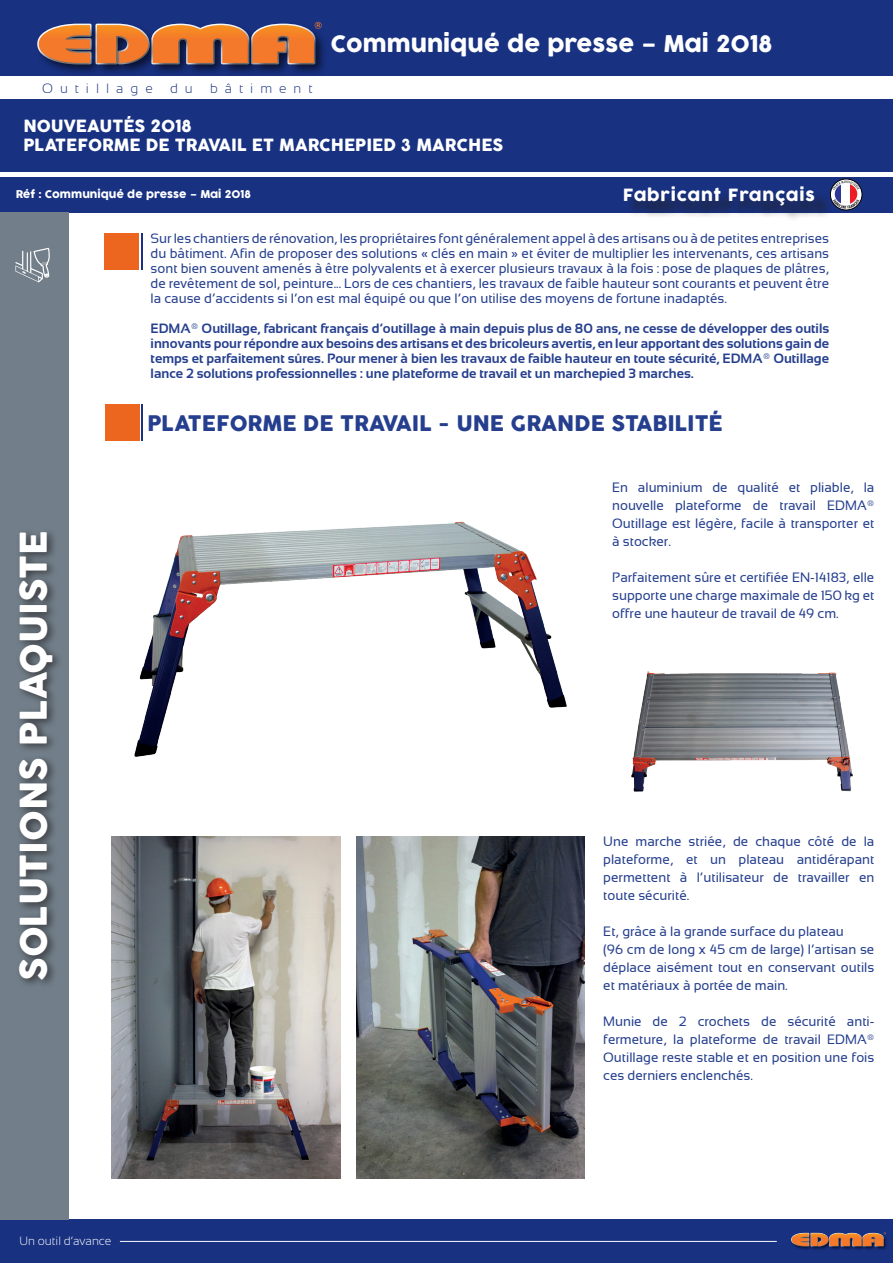
<style>
.page{position:relative;width:893px;height:1263px;background:#fff}
.page>*{position:absolute;margin:0;border:0;box-sizing:border-box;transform-origin:0 0}
.t1{font:36px "COCOGOOSE";color:#fff}
.t2{font:22.5px "COCOGOOSE";color:#fff}
.t3{font:21px "COCOGOOSE";color:#253f8e}
.t4{font:16.5px/19.8px "COCOGOOSE";color:#fff}
.t5{font:16.5px "COCOGOOSE";letter-spacing:.05em;color:#fff}
.t6{font:13.5px/18px "Sansation";color:#253f8e;text-align:justify}
.t7{font:700 13.5px/15px "Sansation";color:#253f8e;text-align:justify}
.t8{font:300 13.5px "Sansation";letter-spacing:.52em;color:#183181}
.t9{font:300 12px "Sansation";color:#fff}
.t10{font:10.5px "COCOGOOSE";color:#fff}
</style>
<div class="page">
<div style="left:0;top:1220px;width:893px;height:43px;background:#183181"></div>
<div style="left:0;top:0;width:893px;height:213px;background:#183181"></div>
<div style="left:0;top:77px;width:893px;height:22px;background:#fff"></div>
<hr style="left:0;top:172px;width:893px;height:4px;background:#fff">
<img style="left:796px;top:1239px;width:91px;height:11px">
<svg style="left:791px;top:1232px;width:95px;height:15px"></svg>
<img style="left:33px;top:21px;width:297px;height:56px">
<svg style="left:36px;top:22px;width:286px;height:44px;background:#b16c47"></svg>
<div style="left:104px;top:234px;width:35px;height:36px;background:#ec6620"></div>
<hr style="left:141px;top:234px;width:2px;height:36px;background:#183181">
<div style="left:105px;top:405px;width:35px;height:36px;background:#ec6620"></div>
<hr style="left:141px;top:405px;width:2px;height:36px;background:#183181">
<hr style="left:120px;top:1241px;width:657px;height:1px;background:#fff">
<img style="left:134px;top:521px;width:433px;height:236px">
<img style="left:112px;top:836px;width:228px;height:342px">
<img style="left:357px;top:836px;width:228px;height:342px">
<img style="left:631px;top:671px;width:222px;height:121px">
<div style="left:830px;top:179px;width:32px;height:31px;border:1px solid #000;border-radius:50%"></div>
<svg style="left:832px;top:180px;width:28px;height:29px"></svg>
<div style="left:0;top:213px;width:68px;height:1007px;background:#727f8a"></div>
<div style="left:14px;top:527px;width:50px;height:463px;background:#231f20;opacity:.75"></div>
<div style="left:627px;top:188px;width:205px;height:35px;background:#231f20;opacity:.75"></div>
<svg style="left:15px;top:248px;width:35px;height:34px"></svg>
<h2 class="t2" style="left:330px;top:26px;width:443px">Communiqué de presse – Mai 2018</h2>
<p class="t8" style="left:42px;top:80px;width:112px">Outillage</p>
<p class="t8" style="left:170px;top:80px;width:24px">d u</p>
<p class="t8" style="left:210px;top:80px;width:104px">bâtiment</p>
<p class="t4" style="left:23px;top:116px;width:481px">NOUVEAUTÉS 2018<br>PLATEFORME DE TRAVAIL ET MARCHEPIED 3 MARCHES</p>
<p class="t10" style="left:16px;top:186px;width:237px">Réf : Communiqué de presse – Mai 2018</p>
<p class="t5" style="left:623px;top:182px;width:194px">Fabricant Français</p>
<p class="t6" style="left:151px;top:231px;width:680px;line-height:15px">Sur les chantiers de rénovation, les propriétaires font généralement appel à des artisans ou à de petites entreprises du bâtiment. Afin de proposer des solutions « clés en main » et éviter de multiplier les intervenants, ces artisans sont bien souvent amenés à être polyvalents et à exercer plusieurs travaux à la fois : pose de plaques de plâtres, de revêtement de sol, peinture... Lors de ces chantiers, les travaux de faible hauteur sont courants et peuvent être la cause d’accidents si l’on est mal équipé ou que l’on utilise des moyens de fortune inadaptés.</p>
<p class="t7" style="left:151px;top:321px;width:680px">EDMA® Outillage, fabricant français d’outillage à main depuis plus de 80 ans, ne cesse de développer des outils innovants pour répondre aux besoins des artisans et des bricoleurs avertis, en leur apportant des solutions gain de temps et parfaitement sûres. Pour mener à bien les travaux de faible hauteur en toute sécurité, EDMA® Outillage lance 2 solutions professionnelles : une plateforme de travail et un marchepied 3 marches.</p>
<h1 class="t1" style="left:7px;top:981px;width:452px;rotate:-90deg">SOLUTIONS PLAQUISTE</h1>
<h3 class="t3" style="left:147px;top:407px;width:577px">PLATEFORME DE TRAVAIL - UNE GRANDE STABILITÉ</h3>
<p class="t6" style="left:612px;top:479px;width:264px">En aluminium de qualité et pliable, la nouvelle plateforme de travail EDMA® Outillage est légère, facile à transporter et à stocker.</p>
<p class="t6" style="left:612px;top:569px;width:264px">Parfaitement sûre et certifiée EN-14183, elle supporte une charge maximale de 150 kg et offre une hauteur de travail de 49 cm.</p>
<p class="t6" style="left:603px;top:832px;width:273px">Une marche striée, de chaque côté de la plateforme, et un plateau antidérapant permettent à l’utilisateur de travailler en toute sécurité.</p>
<p class="t6" style="left:603px;top:922px;width:273px;text-align:left">Et, grâce à la grande surface du plateau<br>(96 cm de long x 45 cm de large) l’artisan se déplace aisément tout en conservant outils et matériaux à portée de main.</p>
<p class="t6" style="left:603px;top:1012px;width:273px">Munie de 2 crochets de sécurité anti&shy;fermeture, la plateforme de travail EDMA® Outillage reste stable et en position une fois ces derniers enclenchés.</p>
<p class="t9" style="left:19px;top:1234px;width:93px">Un outil d’avance</p>
</div>
